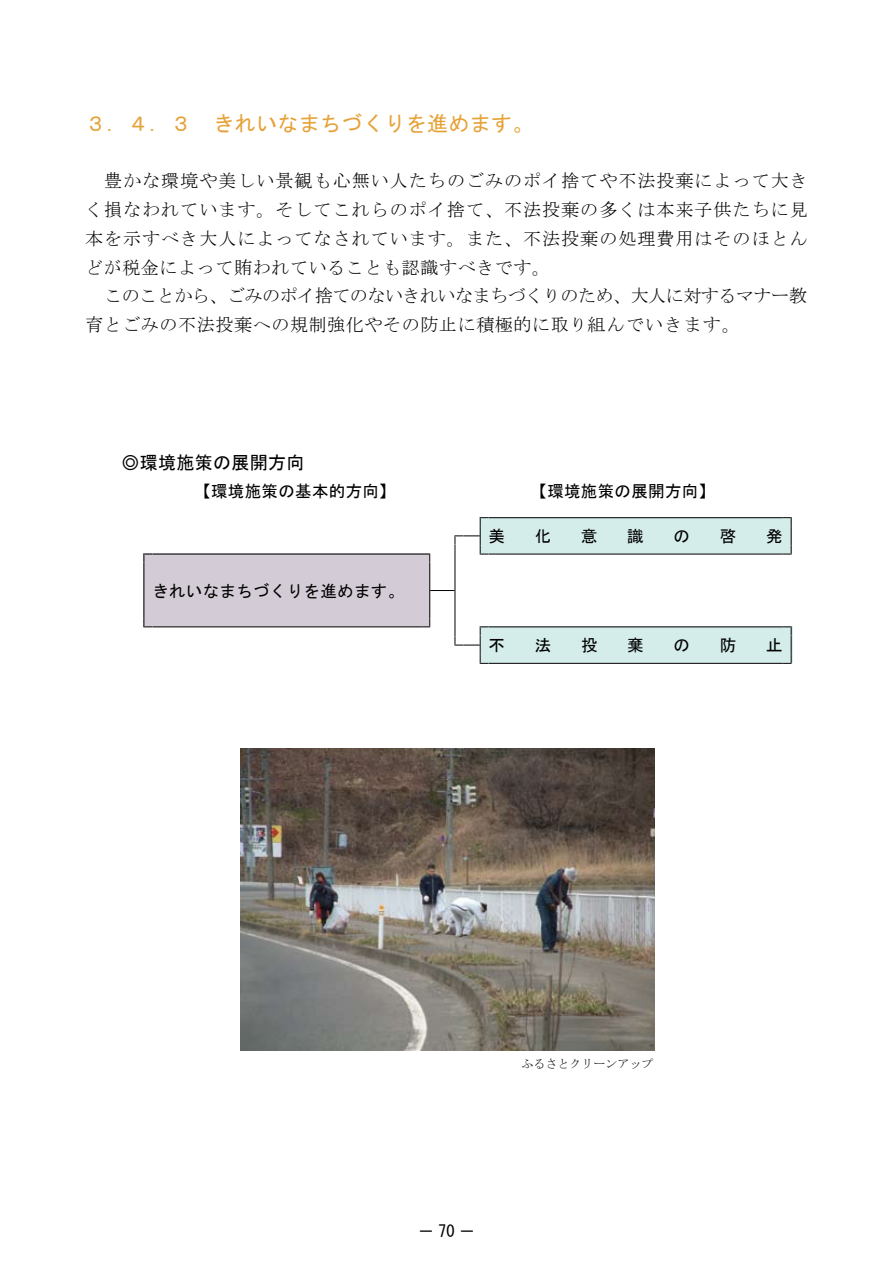
<style>
.page{position:relative;width:893px;height:1263px;background:#fff}
.page>*{position:absolute;margin:0;border:0;box-sizing:border-box;transform-origin:0 0}
.t1{font:21px "MS Gothic";letter-spacing:.02em;color:#e6a238}
.t2{font:18px/28.8px "MS Mincho";letter-spacing:.035em;color:#000;text-align:justify}
.t3{font:18px/28.7px "MS Mincho";letter-spacing:-.025em;color:#000}
.t4{font:18px "MS Gothic";letter-spacing:.015em;color:#000}
.t5{font:16.5px "MS Gothic";letter-spacing:.02em;color:#000}
.t6{font:12px "MS Mincho";color:#000}
</style>
<div class="page">
<div style="left:143px;top:553px;width:286px;height:73px;background:#d3ccd6"></div>
<div style="left:480px;top:518px;width:311px;height:36px;background:#d4ecea"></div>
<div style="left:481px;top:626px;width:311px;height:36px;background:#d4ecea"></div>
<hr style="left:489px;top:517px;width:294px;height:1px;background:#000">
<svg style="left:143px;top:553px;width:10px;height:10px"></svg>
<svg style="left:421px;top:553px;width:10px;height:10px"></svg>
<hr style="left:152px;top:554px;width:269px;height:1px;background:#000">
<svg style="left:454px;top:517px;width:35px;height:38px"></svg>
<svg style="left:782px;top:517px;width:10px;height:38px"></svg>
<hr style="left:489px;top:554px;width:294px;height:1px;background:#000">
<svg style="left:430px;top:590px;width:24px;height:1px"></svg>
<hr style="left:143px;top:563px;width:1px;height:55px;background:#000">
<hr style="left:429px;top:563px;width:1px;height:55px;background:#000">
<svg style="left:143px;top:618px;width:10px;height:10px"></svg>
<svg style="left:421px;top:618px;width:10px;height:10px"></svg>
<hr style="left:152px;top:626px;width:269px;height:1px;background:#000">
<hr style="left:489px;top:626px;width:294px;height:1px;background:#000">
<hr style="left:454px;top:544px;width:1px;height:93px;background:#000">
<svg style="left:454px;top:626px;width:35px;height:38px"></svg>
<svg style="left:782px;top:626px;width:10px;height:38px"></svg>
<hr style="left:489px;top:663px;width:294px;height:1px;background:#000">
<img style="left:240px;top:748px;width:415px;height:302px">
<p class="t1" style="left:85px;top:113px;width:450px">３．４．３ きれいなまちづくりを進めます。</p>
<p class="t2" style="left:85px;top:166px;width:724px;text-indent:19px">豊かな環境や美しい景観も心無い人たちのごみのポイ捨てや不法投棄によって大きく損なわれています。そしてこれらのポイ捨て、不法投棄の多くは本来子供たちに見本を示すべき大人によってなされています。また、不法投棄の処理費用はそのほとんどが税金によって賄われていることも認識すべきです。</p>
<p class="t3" style="left:85px;top:281px;width:723px;text-indent:19px">このことから、ごみのポイ捨てのないきれいなまちづくりのため、大人に対するマナー教育とごみの不法投棄への規制強化やその防止に積極的に取り組んでいきます。</p>
<p class="t4" style="left:122px;top:454px;width:184px">◎環境施策の展開方向</p>
<p class="t5" style="left:194px;top:482px;width:203px">【環境施策の基本的方向】</p>
<p class="t5" style="left:531px;top:482px;width:186px">【環境施策の展開方向】</p>
<p class="t5" style="left:488px;top:528px;width:18px">美</p>
<p class="t5" style="left:535px;top:528px;width:18px">化</p>
<p class="t5" style="left:581px;top:528px;width:18px">意</p>
<p class="t5" style="left:627px;top:528px;width:18px">識</p>
<p class="t5" style="left:674px;top:528px;width:18px">の</p>
<p class="t5" style="left:720px;top:528px;width:18px">啓</p>
<p class="t5" style="left:766px;top:528px;width:18px">発</p>
<p class="t5" style="left:152px;top:582px;width:253px">きれいなまちづくりを進めます。</p>
<p class="t5" style="left:488px;top:637px;width:18px">不</p>
<p class="t5" style="left:535px;top:637px;width:18px">法</p>
<p class="t5" style="left:581px;top:637px;width:18px">投</p>
<p class="t5" style="left:627px;top:637px;width:18px">棄</p>
<p class="t5" style="left:674px;top:637px;width:18px">の</p>
<p class="t5" style="left:720px;top:637px;width:18px">防</p>
<p class="t5" style="left:766px;top:637px;width:18px">止</p>
<p class="t6" style="left:521px;top:1058px;width:133px">ふるさとクリーンアップ</p>
<p class="t5" style="left:418px;top:1223px;width:59px">－70－</p>
<p class="t5" style="left:420px;top:1223px;width:55px">- -</p>
</div>
